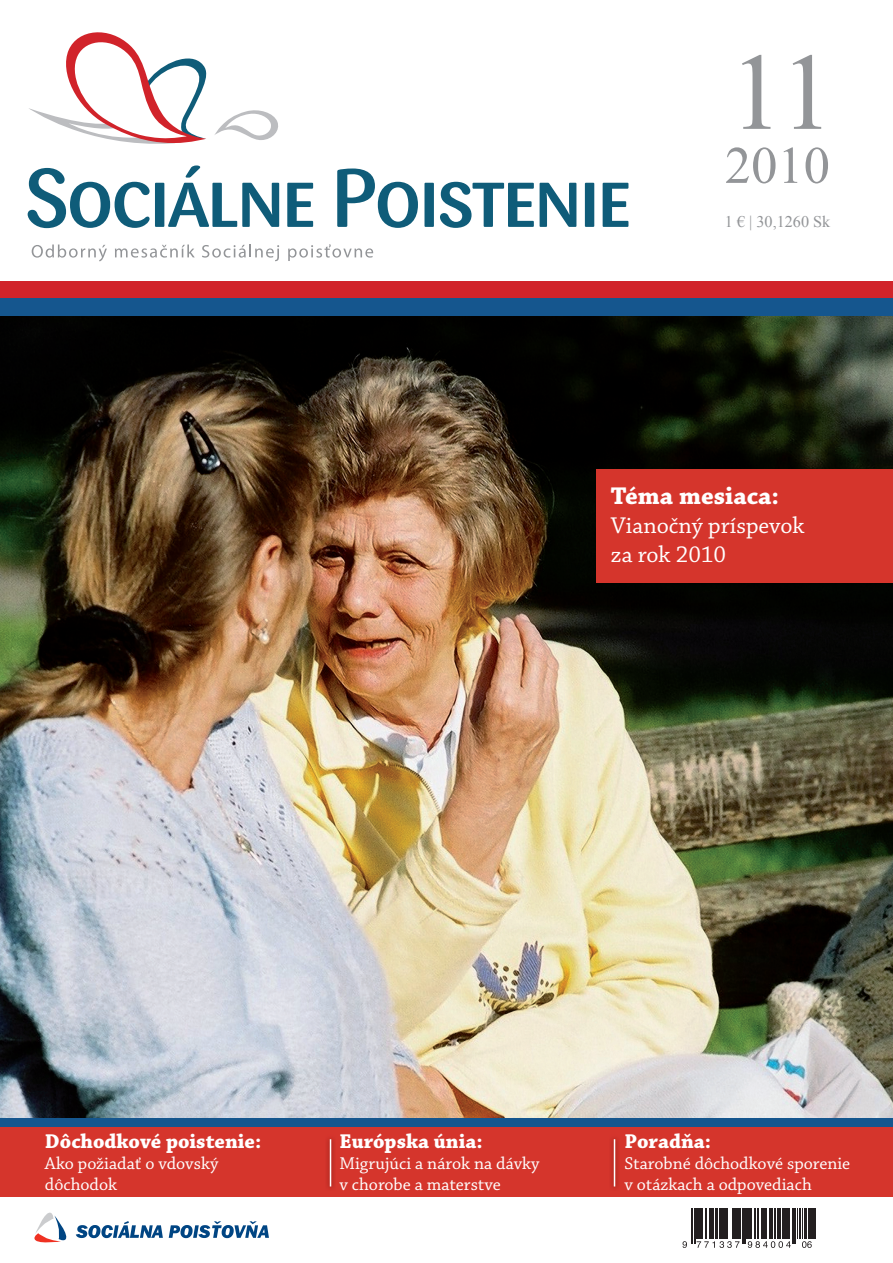
<style>
.page{position:relative;width:893px;height:1263px;background:#fff}
.page>*{position:absolute;margin:0;border:0;box-sizing:border-box;transform-origin:0 0}
.t1{font:109.5px "Times New Roman";color:#939598}
.t2{font:52.5px "Times New Roman";color:#939598}
.t3{font:700 25.5px "Chaparral Pro";color:#fff}
.t4{font:24px/28.8px "Chaparral Pro";color:#fff}
.t5{font:700 21px "Chaparral Pro";color:#fff}
.t6{font:18px/21px "Chaparral Pro";color:#fff}
.t7{font:16.2px "Times New Roman";color:#939598}
</style>
<div class="page">
<img style="left:0;top:315px;width:893px;height:803px">
<svg style="left:28px;top:168px;width:122px;height:60px"></svg>
<div style="left:155px;top:183px;width:9px;height:44px;background:#0f5c79"></div>
<svg style="left:168px;top:165px;width:111px;height:62px"></svg>
<svg style="left:287px;top:183px;width:26px;height:44px"></svg>
<svg style="left:337px;top:168px;width:81px;height:60px"></svg>
<div style="left:424px;top:183px;width:10px;height:44px;background:#0f5c79"></div>
<svg style="left:440px;top:182px;width:94px;height:46px"></svg>
<svg style="left:540px;top:183px;width:36px;height:44px"></svg>
<div style="left:585px;top:183px;width:9px;height:44px;background:#0f5c79"></div>
<svg style="left:603px;top:183px;width:25px;height:44px"></svg>
<svg style="left:29px;top:32px;width:249px;height:112px"></svg>
<svg style="left:32px;top:244px;width:75px;height:17px"></svg>
<svg style="left:115px;top:244px;width:80px;height:14px"></svg>
<svg style="left:202px;top:244px;width:77px;height:17px"></svg>
<svg style="left:288px;top:244px;width:85px;height:17px"></svg>
<div style="left:0;top:282px;width:893px;height:17px;background:#d1232a"></div>
<div style="left:0;top:298px;width:893px;height:17px;background:#15568e"></div>
<div style="left:0;top:1126px;width:893px;height:70px;background:#d5352c"></div>
<svg style="left:34px;top:1212px;width:129px;height:31px"></svg>
<svg style="left:169px;top:1221px;width:100px;height:17px"></svg>
<hr style="left:692px;top:1208px;width:1px;height:36px;background:#231f20">
<hr style="left:694px;top:1208px;width:1px;height:36px;background:#231f20">
<hr style="left:696px;top:1208px;width:3px;height:31px;background:#231f20">
<hr style="left:701px;top:1208px;width:2px;height:31px;background:#231f20">
<hr style="left:705px;top:1208px;width:1px;height:31px;background:#231f20">
<hr style="left:709px;top:1208px;width:1px;height:31px;background:#231f20">
<hr style="left:711px;top:1208px;width:3px;height:31px;background:#231f20">
<hr style="left:716px;top:1208px;width:2px;height:31px;background:#231f20">
<hr style="left:719px;top:1208px;width:4px;height:31px;background:#231f20">
<hr style="left:725px;top:1208px;width:1px;height:31px;background:#231f20">
<hr style="left:727px;top:1208px;width:1px;height:31px;background:#231f20">
<hr style="left:732px;top:1208px;width:1px;height:31px;background:#231f20">
<hr style="left:734px;top:1208px;width:4px;height:31px;background:#231f20">
<hr style="left:739px;top:1208px;width:2px;height:31px;background:#231f20">
<svg style="left:682px;top:1241px;width:5px;height:7px"></svg>
<svg style="left:697px;top:1241px;width:42px;height:7px"></svg>
<hr style="left:742px;top:1208px;width:1px;height:36px;background:#231f20">
<hr style="left:744px;top:1208px;width:1px;height:36px;background:#231f20">
<hr style="left:746px;top:1208px;width:4px;height:31px;background:#231f20">
<hr style="left:751px;top:1208px;width:1px;height:31px;background:#231f20">
<hr style="left:754px;top:1208px;width:1px;height:31px;background:#231f20">
<hr style="left:757px;top:1208px;width:1px;height:31px;background:#231f20">
<hr style="left:762px;top:1208px;width:1px;height:31px;background:#231f20">
<hr style="left:764px;top:1208px;width:3px;height:31px;background:#231f20">
<hr style="left:769px;top:1208px;width:4px;height:31px;background:#231f20">
<hr style="left:775px;top:1208px;width:1px;height:31px;background:#231f20">
<hr style="left:777px;top:1208px;width:3px;height:31px;background:#231f20">
<hr style="left:782px;top:1208px;width:1px;height:31px;background:#231f20">
<hr style="left:784px;top:1208px;width:2px;height:31px;background:#231f20">
<hr style="left:787px;top:1208px;width:3px;height:31px;background:#231f20">
<svg style="left:748px;top:1241px;width:43px;height:7px"></svg>
<hr style="left:792px;top:1208px;width:1px;height:36px;background:#231f20">
<hr style="left:794px;top:1208px;width:1px;height:36px;background:#231f20">
<hr style="left:797px;top:1208px;width:1px;height:31px;background:#231f20">
<hr style="left:799px;top:1208px;width:1px;height:31px;background:#231f20">
<hr style="left:800px;top:1208px;width:1px;height:31px;background:#231f20">
<hr style="left:802px;top:1208px;width:1px;height:31px;background:#231f20">
<hr style="left:804px;top:1208px;width:3px;height:31px;background:#231f20">
<hr style="left:809px;top:1208px;width:2px;height:31px;background:#231f20">
<hr style="left:811px;top:1208px;width:1px;height:31px;background:#231f20">
<hr style="left:813px;top:1208px;width:2px;height:31px;background:#231f20">
<hr style="left:816px;top:1208px;width:1px;height:31px;background:#231f20">
<svg style="left:802px;top:1241px;width:10px;height:7px"></svg>
<img style="left:327px;top:1138px;width:7px;height:50px">
<hr style="left:330px;top:1139px;width:1px;height:47px;background:#fff">
<img style="left:595px;top:468px;width:298px;height:122px">
<div style="left:597px;top:469px;width:296px;height:114px;background:#d5352c"></div>
<img style="left:611px;top:1138px;width:7px;height:50px">
<hr style="left:614px;top:1139px;width:1px;height:47px;background:#fff">
<div style="left:0;top:1118px;width:893px;height:9px;background:#15568e"></div>
<h1 class="t1" style="left:729px;top:31px;width:107px">11</h1>
<h2 class="t2" style="left:725px;top:136px;width:106px">2010</h2>
<p class="t7" style="left:725px;top:212px;width:107px">1 € | 30,1260 Sk</p>
<h3 class="t3" style="left:611px;top:486px;width:170px">Téma mesiaca:</h3>
<h3 class="t4" style="left:611px;top:513px;width:195px">Vianočný príspevok za rok 2010</h3>
<p class="t5" style="left:45px;top:1133px;width:218px">Dôchodkové poistenie:</p>
<p class="t6" style="left:45px;top:1154px;width:175px">Ako požiadať o vdovský dôchodok</p>
<p class="t5" style="left:339px;top:1133px;width:145px">Európska únia:</p>
<p class="t6" style="left:339px;top:1154px;width:202px">Migrujúci a nárok na dávky v chorobe a materstve</p>
<p class="t5" style="left:624px;top:1133px;width:88px">Poradňa:</p>
<p class="t6" style="left:624px;top:1154px;width:227px">Starobné dôchodkové sporenie v otázkach a odpovediach</p>
</div>
